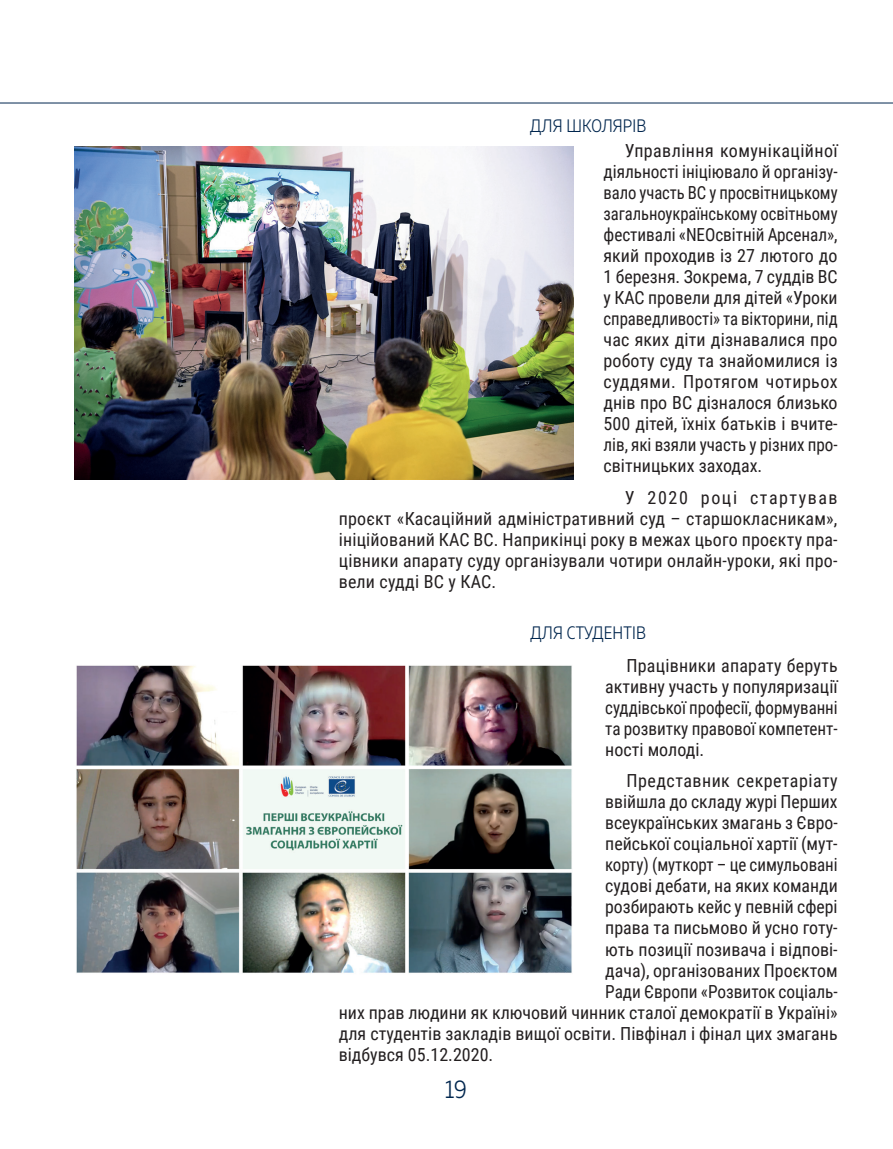
<style>
.page{position:relative;width:893px;height:1149px;background:#fff}
.page>*{position:absolute;margin:0;border:0;box-sizing:border-box;transform-origin:0 0}
.t1{font:300 25.5px "Muller Narrow";color:#00264e}
.t2{font:18px/21px "Roboto Condensed";color:#231f20;text-align:justify}
.t3{font:18px "Roboto Condensed";color:#231f20;scale:.94 1}
.t4{font:18px "Roboto Condensed";color:#231f20;scale:.96 1}
.t5{font:300 18px "Muller Narrow";letter-spacing:.01em;color:#00264e}
.t6{font:18px "Roboto Condensed";letter-spacing:.025em;color:#231f20}
</style>
<div class="page">
<hr style="left:0;top:103px;width:893px;height:1px;background:#00264e">
<img style="left:76px;top:665px;width:496px;height:308px">
<img style="left:74px;top:146px;width:500px;height:333px">
<p class="t5" style="left:530px;top:115px;width:117px">ДЛЯ ШКОЛЯРІВ</p>
<p class="t2" style="left:604px;top:139px;width:236px;text-indent:21px">Управління комунікаційної діяльності ініціювало й організу&shy;вало участь ВС у просвітницькому загальноукраїнському освітньому фестивалі «NEOсвітній Арсенал», який проходив із 27 лютого до 1 березня. Зокрема, 7 суддів ВС у КАС провели для дітей «Уроки справедливості» та вікторини, під час яких діти дізнавалися про роботу cуду та знайомилися із суддями. Протягом чотирьох днів про ВС дізналося близько 500 дітей, їхніх батьків і вчите&shy;лів, які взяли участь у різних про&shy;світницьких заходах.</p>
<p class="t2" style="left:339px;top:486px;width:500px;text-indent:286px">У 2020 році стартував проєкт «Касаційний адміністративний суд – старшокласникам», ініційований КАС ВС. Наприкінці року в межах цього проєкту пра&shy;цівники апарату суду організували чотири онлайн-уроки, які про&shy;вели судді ВС у КАС.</p>
<p class="t5" style="left:531px;top:621px;width:117px">ДЛЯ СТУДЕНТІВ</p>
<p class="t2" style="left:605px;top:654px;width:234px;text-indent:21px">Працівники апарату беруть активну участь у популяризації суддівської професії, формуванні та розвитку правової компетент&shy;ності молоді.</p>
<p class="t6" style="left:626px;top:768px;width:213px">Представник секретаріату</p>
<p class="t2" style="left:605px;top:790px;width:234px">ввійшла до складу журі Перших</p>
<p class="t2" style="left:605px;top:811px;width:234px">всеукраїнських змагань з Євро-</p>
<p class="t2" style="left:605px;top:832px;width:234px">пейської соціальної хартії (мут-</p>
<p class="t3" style="left:605px;top:852px;width:249px">корту) (муткорт – це симульовані</p>
<p class="t2" style="left:605px;top:874px;width:234px">судові дебати, на яких команди</p>
<p class="t2" style="left:605px;top:895px;width:234px">розбирають кейс у певній сфері</p>
<p class="t2" style="left:605px;top:916px;width:234px">права та письмово й усно готу-</p>
<p class="t2" style="left:605px;top:937px;width:234px">ють позиції позивача і відпові-</p>
<p class="t2" style="left:605px;top:958px;width:234px">дача), організованих Проєктом</p>
<p class="t4" style="left:605px;top:978px;width:244px">Ради Європи «Розвиток соціаль-</p>
<p class="t2" style="left:339px;top:1000px;width:500px">них прав людини як ключовий чинник сталої демократії в Україні»</p>
<p class="t2" style="left:339px;top:1021px;width:500px">для студентів закладів вищої освіти. Півфінал і фінал цих змагань</p>
<p class="t2" style="left:339px;top:1042px;width:156px">відбувся 05.12.2020.</p>
<h1 class="t1" style="left:445px;top:1072px;width:23px">19</h1>
</div>
